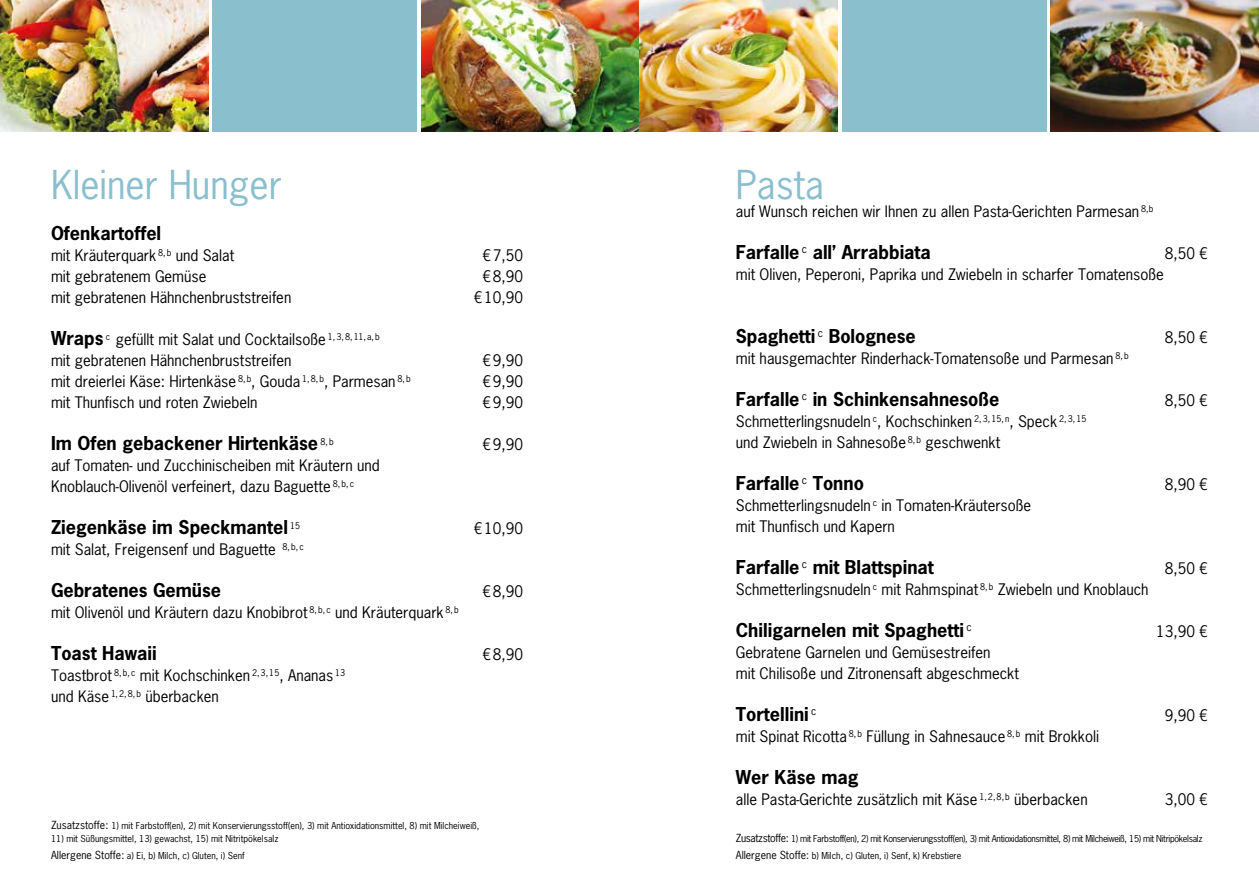
<style>
.page{position:relative;width:1259px;height:893px;background:#fff}
.page>*{position:absolute;margin:0;border:0;box-sizing:border-box;transform-origin:0 0}
.t1{font:37.5px "News Gothic Std";color:#8abfce}
.t2{font:700 18px "News Gothic Std";color:#000}
.t3{font:15px/21px "News Gothic Std";color:#000}
.t4{font:9px/16.5px "News Gothic Std";color:#000}
.t5{font:9px/16.5px "News Gothic Std";letter-spacing:-.035em;color:#000}
.s1{font-weight:700;font-size:18px}
.s2{font-size:10.5px}
</style>
<div class="page">
<img style="left:638px;top:0;width:200px;height:132px">
<img style="left:1050px;top:0;width:209px;height:132px">
<div style="left:842px;top:0;width:204px;height:132px;background:#8abfce"></div>
<img style="left:0;top:0;width:208px;height:132px">
<div style="left:213px;top:0;width:204px;height:132px;background:#8abfce"></div>
<img style="left:421px;top:0;width:217px;height:132px">
<h1 class="t1" style="left:51px;top:161px;width:232px">Kleiner Hunger</h1>
<p class="t2" style="left:51px;top:221px;width:112px">Ofenkartoffel</p>
<p class="t3" style="left:51px;top:244px;width:185px">mit Kräuterquark <sup>8,b</sup> und Salat</p>
<p class="t3" style="left:482px;top:244px;width:42px">€7,50</p>
<p class="t3" style="left:51px;top:265px;width:157px">mit gebratenem Gemüse</p>
<p class="t3" style="left:482px;top:265px;width:42px">€8,90</p>
<p class="t3" style="left:51px;top:286px;width:242px">mit gebratenen Hähnchenbruststreifen</p>
<p class="t3" style="left:474px;top:286px;width:51px">€10,90</p>
<p class="t3" style="left:51px;top:328px;width:330px"><span class="s1">Wraps</span> <sup>c</sup> gefüllt mit Salat und Cocktailsoße <sup>1,3,8,11,a,b </sup>mit gebratenen Hähnchenbruststreifen</p>
<p class="t3" style="left:482px;top:349px;width:42px">€9,90</p>
<p class="t3" style="left:51px;top:370px;width:361px">mit dreierlei Käse: Hirtenkäse <sup>8,b</sup>, Gouda <sup>1,8,b</sup>, Parmesan <sup>8,b</sup></p>
<p class="t3" style="left:482px;top:370px;width:42px">€9,90</p>
<p class="t3" style="left:51px;top:391px;width:208px">mit Thunfisch und roten Zwiebeln</p>
<p class="t3" style="left:482px;top:391px;width:42px">€9,90</p>
<p class="t2" style="left:51px;top:431px;width:284px">Im Ofen gebackener Hirtenkäse <sup>8,b</sup></p>
<p class="t3" style="left:482px;top:433px;width:42px">€9,90</p>
<p class="t3" style="left:51px;top:454px;width:330px">auf Tomaten- und Zucchinischeiben mit Kräutern und<br>Knoblauch-Olivenöl verfeinert, dazu Baguette <sup>8,b,c</sup></p>
<p class="t2" style="left:51px;top:515px;width:251px">Ziegenkäse im Speckmantel <sup>15</sup></p>
<p class="t3" style="left:474px;top:517px;width:51px">€10,90</p>
<p class="t3" style="left:51px;top:538px;width:254px">mit Salat, Freigensenf und Baguette <sup>8,b,c</sup></p>
<p class="t2" style="left:51px;top:578px;width:172px">Gebratenes Gemüse</p>
<p class="t3" style="left:482px;top:580px;width:42px">€8,90</p>
<p class="t3" style="left:51px;top:601px;width:409px">mit Olivenöl und Kräutern dazu Knobibrot <sup>8,b,c</sup> und Kräuterquark <sup>8,b</sup></p>
<p class="t2" style="left:51px;top:641px;width:107px">Toast Hawaii</p>
<p class="t3" style="left:482px;top:643px;width:42px">€8,90</p>
<p class="t3" style="left:51px;top:664px;width:296px">Toastbrot <sup>8,b,c</sup> mit Kochschinken <sup>2,3,15</sup>, Ananas <sup>13 </sup>und Käse <sup>1,2,8,b</sup> überbacken</p>
<p class="t4" style="left:51px;top:817px;width:430px"><span class="s2">Zusatzstoffe:</span> 1) mit Farbstoff(en), 2) mit Konservierungsstoff(en), 3) mit Antioxidationsmittel, 8) mit Milcheiweiß,</p>
<p class="t4" style="left:51px;top:831px;width:229px">11) mit Süßungsmittel, 13) gewachst, 15) mit Nitritpökelsalz<br><span class="s2">Allergene Stoffe:</span> a) Ei, b) Milch, c) Gluten, i) Senf</p>
<h1 class="t1" style="left:736px;top:161px;width:89px">Pasta</h1>
<p class="t3" style="left:736px;top:201px;width:419px">auf Wunsch reichen wir Ihnen zu allen Pasta-Gerichten Parmesan <sup>8,b</sup></p>
<p class="t2" style="left:736px;top:241px;width:197px">Farfalle <sup>c</sup> all’ Arrabbiata</p>
<p class="t3" style="left:1164px;top:243px;width:45px">8,50 €</p>
<p class="t3" style="left:736px;top:264px;width:429px">mit Oliven, Peperoni, Paprika und Zwiebeln in scharfer Tomatensoße</p>
<p class="t2" style="left:736px;top:325px;width:181px">Spaghetti <sup>c</sup> Bolognese</p>
<p class="t3" style="left:1164px;top:327px;width:45px">8,50 €</p>
<p class="t3" style="left:736px;top:348px;width:394px">mit hausgemachter Rinderhack-Tomatensoße und Parmesan <sup>8,b</sup></p>
<p class="t2" style="left:736px;top:388px;width:265px">Farfalle <sup>c</sup> in Schinkensahnesoße</p>
<p class="t3" style="left:1164px;top:390px;width:45px">8,50 €</p>
<p class="t3" style="left:736px;top:411px;width:352px">Schmetterlingsnudeln <sup>c</sup>, Kochschinken <sup>2,3,15,</sup> <sup>n</sup>, Speck <sup>2,3,15 </sup>und Zwiebeln in Sahnesoße <sup>8,b</sup> geschwenkt</p>
<p class="t2" style="left:736px;top:472px;width:130px">Farfalle <sup>c</sup> Tonno</p>
<p class="t3" style="left:1164px;top:474px;width:45px">8,90 €</p>
<p class="t3" style="left:736px;top:495px;width:297px">Schmetterlingsnudeln <sup>c</sup> in Tomaten-Kräutersoße mit Thunfisch und Kapern</p>
<p class="t2" style="left:736px;top:556px;width:200px">Farfalle <sup>c</sup> mit Blattspinat</p>
<p class="t3" style="left:1164px;top:558px;width:45px">8,50 €</p>
<p class="t3" style="left:736px;top:579px;width:414px">Schmetterlingsnudeln <sup>c</sup> mit Rahmspinat <sup>8,b</sup> Zwiebeln und Knoblauch</p>
<p class="t2" style="left:736px;top:619px;width:237px">Chiligarnelen mit Spaghetti <sup>c</sup></p>
<p class="t3" style="left:1156px;top:621px;width:53px">13,90 €</p>
<p class="t3" style="left:736px;top:642px;width:285px">Gebratene Garnelen und Gemüsestreifen<br>mit Chilisoße und Zitronensaft abgeschmeckt</p>
<p class="t2" style="left:736px;top:703px;width:82px">Tortellini <sup>c</sup></p>
<p class="t3" style="left:1164px;top:705px;width:45px">9,90 €</p>
<p class="t3" style="left:736px;top:726px;width:365px">mit Spinat Ricotta <sup>8,b</sup> Füllung in Sahnesauce <sup>8,b</sup> mit Brokkoli</p>
<p class="t2" style="left:736px;top:766px;width:124px">Wer Käse mag</p>
<p class="t3" style="left:736px;top:789px;width:353px">alle Pasta-Gerichte zusätzlich mit Käse <sup>1,2,8,b</sup> überbacken</p>
<p class="t3" style="left:1164px;top:789px;width:45px">3,00 €</p>
<p class="t5" style="left:736px;top:831px;width:468px"><span class="s2">Zusatzstoffe:</span> 1) mit Farbstoff(en), 2) mit Konservierungsstoff(en), 3) mit Antioxidationsmittel, 8) mit Milcheiweiß, 15) mit Nitripökelsalz<br><span class="s2">Allergene Stoffe:</span> b) Milch, c) Gluten, i) Senf, k) Krebstiere</p>
</div>
